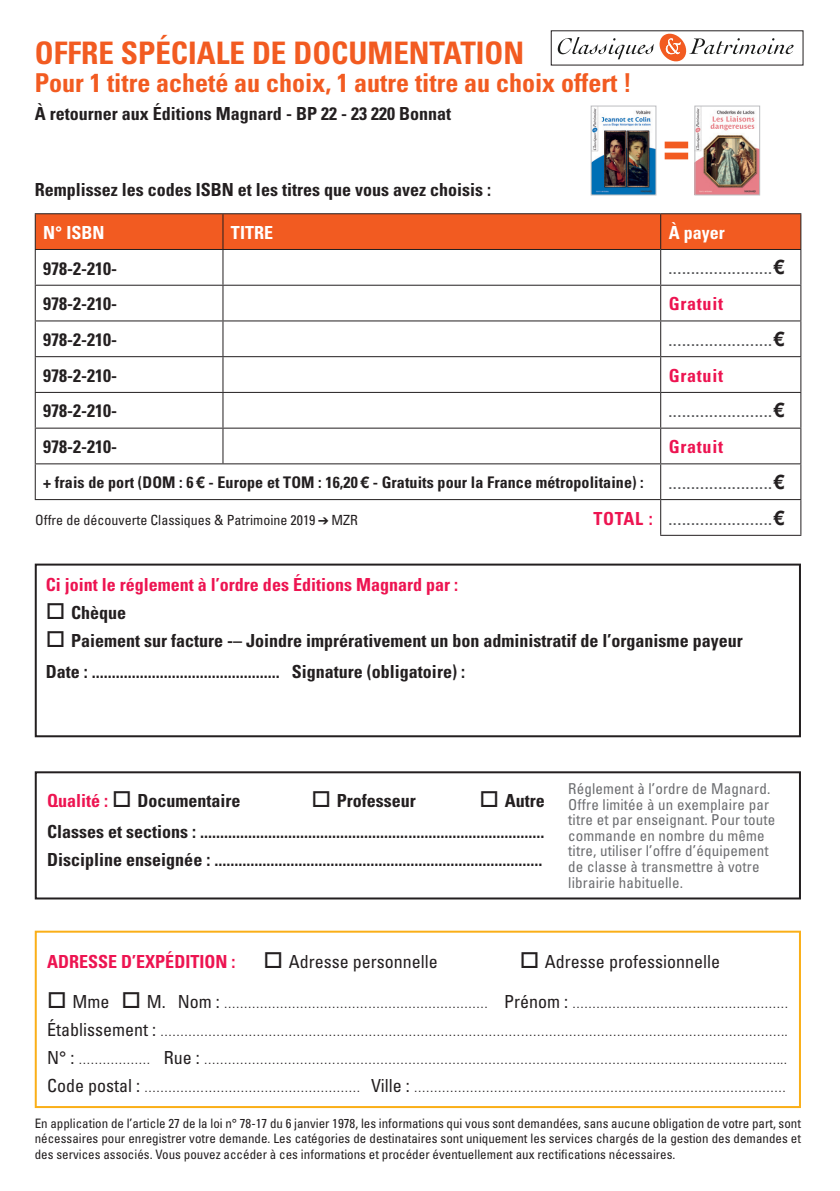
<style>
.page{position:relative;width:840px;height:1191px;background:#fff}
.page>*{position:absolute;margin:0;border:0;box-sizing:border-box;transform-origin:0 0}
.t1{font:700 condensed 31px "Univers";color:#f25b21}
.t2{font:700 condensed 26px "Univers";color:#f25b21}
.t3{font:700 condensed 18px/30.8px "Univers";color:#231f20}
.t4{font:700 condensed 18px "Univers";color:#ed1451}
.t5{font:condensed 18px "Univers";color:#231f20}
.t6{font:700 condensed 18px "Univers";letter-spacing:.04em;color:#ed1451}
.t7{font:700 condensed 18px "Univers";color:#fff}
.t8{font:700 condensed 16px "Univers";letter-spacing:.005em;color:#231f20}
.t9{font:condensed 15px/15.6px "Univers";letter-spacing:.01em;color:#6c6d70}
.t10{font:condensed 14px "Univers";color:#231f20}
.t11{font:condensed 13px/15.6px "Univers";color:#231f20;text-align:justify}
.t12{font:condensed 12px "Univers";color:#231f20}
.t13{font:700 12px "Helvetica Neue LT Std";color:#57585a}
.s1{font-size:20px;color:#231f20}
.s2{font-family:"Helvetica Neue LT Std";font-stretch:normal}
.s3{font-family:"Univers";font-stretch:condensed;font-size:18px;color:#ed1451}
.s4{color:#ed1451}
.s5{font-size:18px}
</style>
<div class="page">
<svg style="left:557px;top:33px;width:236px;height:29px"></svg>
<img style="left:696px;top:108px;width:61px;height:85px">
<div style="left:694px;top:106px;width:65px;height:89px;border:1px solid #bcbdc0"></div>
<img style="left:592px;top:108px;width:61px;height:85px">
<div style="left:590px;top:106px;width:65px;height:89px;border:1px solid #bcbdc0"></div>
<svg style="left:664px;top:142px;width:23px;height:17px"></svg>
<div style="left:36px;top:214px;width:763px;height:35px;background:#f25b21"></div>
<svg style="left:36px;top:250px;width:763px;height:70px"></svg>
<svg style="left:36px;top:321px;width:763px;height:71px"></svg>
<svg style="left:35px;top:393px;width:764px;height:142px"></svg>
<hr style="left:35px;top:213px;width:188px;height:1px;background:#231f20">
<hr style="left:35px;top:214px;width:1px;height:35px;background:#231f20">
<hr style="left:223px;top:213px;width:437px;height:1px;background:#231f20">
<hr style="left:222px;top:214px;width:1px;height:35px;background:#231f20">
<hr style="left:660px;top:213px;width:140px;height:1px;background:#231f20">
<hr style="left:659px;top:214px;width:1px;height:35px;background:#231f20">
<hr style="left:799px;top:214px;width:1px;height:35px;background:#231f20">
<hr style="left:35px;top:249px;width:188px;height:1px;background:#231f20">
<hr style="left:35px;top:250px;width:1px;height:35px;background:#231f20">
<hr style="left:223px;top:249px;width:437px;height:1px;background:#231f20">
<hr style="left:222px;top:250px;width:1px;height:35px;background:#231f20">
<hr style="left:660px;top:249px;width:140px;height:1px;background:#231f20">
<hr style="left:659px;top:250px;width:1px;height:35px;background:#231f20">
<hr style="left:799px;top:250px;width:1px;height:35px;background:#231f20">
<hr style="left:35px;top:285px;width:188px;height:1px;background:#231f20">
<hr style="left:35px;top:286px;width:1px;height:34px;background:#231f20">
<hr style="left:223px;top:285px;width:437px;height:1px;background:#231f20">
<hr style="left:222px;top:286px;width:1px;height:34px;background:#231f20">
<hr style="left:660px;top:285px;width:140px;height:1px;background:#231f20">
<hr style="left:659px;top:286px;width:1px;height:34px;background:#231f20">
<hr style="left:799px;top:286px;width:1px;height:34px;background:#231f20">
<hr style="left:35px;top:320px;width:188px;height:1px;background:#231f20">
<hr style="left:35px;top:321px;width:1px;height:35px;background:#231f20">
<hr style="left:223px;top:320px;width:437px;height:1px;background:#231f20">
<hr style="left:222px;top:321px;width:1px;height:35px;background:#231f20">
<hr style="left:660px;top:320px;width:140px;height:1px;background:#231f20">
<hr style="left:659px;top:321px;width:1px;height:35px;background:#231f20">
<hr style="left:799px;top:321px;width:1px;height:35px;background:#231f20">
<hr style="left:35px;top:356px;width:188px;height:1px;background:#231f20">
<hr style="left:35px;top:357px;width:1px;height:35px;background:#231f20">
<hr style="left:223px;top:356px;width:437px;height:1px;background:#231f20">
<hr style="left:222px;top:357px;width:1px;height:35px;background:#231f20">
<hr style="left:660px;top:356px;width:140px;height:1px;background:#231f20">
<hr style="left:659px;top:357px;width:1px;height:35px;background:#231f20">
<hr style="left:799px;top:357px;width:1px;height:35px;background:#231f20">
<hr style="left:35px;top:392px;width:188px;height:1px;background:#231f20">
<hr style="left:35px;top:393px;width:1px;height:34px;background:#231f20">
<hr style="left:223px;top:392px;width:437px;height:1px;background:#231f20">
<hr style="left:222px;top:393px;width:1px;height:34px;background:#231f20">
<hr style="left:660px;top:392px;width:140px;height:1px;background:#231f20">
<hr style="left:659px;top:393px;width:1px;height:34px;background:#231f20">
<hr style="left:799px;top:393px;width:1px;height:34px;background:#231f20">
<hr style="left:35px;top:427px;width:188px;height:1px;background:#231f20">
<hr style="left:35px;top:428px;width:1px;height:35px;background:#231f20">
<hr style="left:223px;top:427px;width:437px;height:1px;background:#231f20">
<hr style="left:222px;top:428px;width:1px;height:35px;background:#231f20">
<hr style="left:660px;top:427px;width:140px;height:1px;background:#231f20">
<hr style="left:659px;top:428px;width:1px;height:35px;background:#231f20">
<hr style="left:799px;top:428px;width:1px;height:35px;background:#231f20">
<hr style="left:35px;top:463px;width:188px;height:1px;background:#231f20">
<hr style="left:35px;top:464px;width:1px;height:35px;background:#231f20">
<hr style="left:223px;top:463px;width:437px;height:1px;background:#231f20">
<hr style="left:660px;top:463px;width:140px;height:1px;background:#231f20">
<hr style="left:659px;top:464px;width:1px;height:35px;background:#231f20">
<hr style="left:799px;top:464px;width:1px;height:35px;background:#231f20">
<hr style="left:35px;top:499px;width:188px;height:1px;background:#231f20">
<hr style="left:223px;top:499px;width:437px;height:1px;background:#231f20">
<hr style="left:660px;top:499px;width:140px;height:1px;background:#231f20">
<hr style="left:659px;top:500px;width:1px;height:35px;background:#231f20">
<hr style="left:799px;top:500px;width:1px;height:35px;background:#231f20">
<hr style="left:659px;top:535px;width:141px;height:1px;background:#231f20">
<div style="left:35px;top:563px;width:765px;height:174px;border:2px solid #231f20"></div>
<div style="left:35px;top:771px;width:765px;height:128px;border:2px solid #231f20"></div>
<div style="left:35px;top:930px;width:765px;height:178px;border:2px solid #faaf18"></div>
<h1 class="t1" style="left:35px;top:34px;width:490px">OFFRE SPÉCIALE DE DOCUMENTATION</h1>
<h2 class="t2" style="left:35px;top:66px;width:598px">Pour 1 titre acheté au choix, 1 autre titre au choix offert !</h2>
<p class="t3" style="left:35px;top:98px;width:417px">À retourner aux Éditions Magnard - BP 22 - 23 220 Bonnat</p>
<p class="t3" style="left:35px;top:174px;width:457px">Remplissez les codes ISBN et les titres que vous avez choisis :</p>
<p class="t7" style="left:43px;top:221px;width:63px">N° ISBN</p>
<p class="t7" style="left:231px;top:221px;width:44px">TITRE</p>
<p class="t7" style="left:668px;top:221px;width:57px">À payer</p>
<p class="t3" style="left:43px;top:253px;width:75px">978-2-210-</p>
<p class="t13" style="left:668px;top:263px;width:117px">.......................<span class="s1">€</span></p>
<p class="t3" style="left:43px;top:288px;width:75px">978-2-210-</p>
<p class="t6" style="left:668px;top:293px;width:56px">Gratuit</p>
<p class="t3" style="left:43px;top:324px;width:75px">978-2-210-</p>
<p class="t13" style="left:668px;top:334px;width:117px">.......................<span class="s1">€</span></p>
<p class="t3" style="left:43px;top:360px;width:75px">978-2-210-</p>
<p class="t6" style="left:668px;top:364px;width:56px">Gratuit</p>
<p class="t3" style="left:43px;top:395px;width:75px">978-2-210-</p>
<p class="t13" style="left:668px;top:406px;width:117px">.......................<span class="s1">€</span></p>
<p class="t3" style="left:43px;top:431px;width:75px">978-2-210-</p>
<p class="t6" style="left:668px;top:436px;width:56px">Gratuit</p>
<p class="t8" style="left:43px;top:472px;width:601px">+ frais de port (DOM : 6<span class="s2">€</span> - Europe et TOM : 16,20<span class="s2">€</span> - Gratuits pour la France métropolitaine) :</p>
<p class="t13" style="left:668px;top:477px;width:117px">.......................<span class="s1">€</span></p>
<p class="t10" style="left:35px;top:511px;width:324px">Offre de découverte Classiques &amp; Patrimoine 2019 ➔ MZR</p>
<p class="t13" style="left:593px;top:513px;width:192px"><span class="s3">TOTAL :</span> .......................<span class="s1">€</span></p>
<p class="t4" style="left:46px;top:573px;width:413px">Ci joint le réglement à l’ordre des Éditions Magnard par :</p>
<p class="t3" style="left:46px;top:597px;width:82px">□ Chèque</p>
<p class="t3" style="left:46px;top:625px;width:698px">□ Paiement sur facture -– Joindre imprérativement un bon administratif de l’organisme payeur<br>Date : ............................................... Signature (obligatoire) :</p>
<p class="t3" style="left:47px;top:785px;width:499px;text-align:right">□ Autre<br>Classes et sections : ......................................................................................</p>
<p class="t3" style="left:47px;top:844px;width:496px">Discipline enseignée : ..................................................................................</p>
<p class="t3" style="left:47px;top:785px;width:195px"><span class="s4">Qualité :</span> □ Documentaire</p>
<p class="t3" style="left:311px;top:785px;width:106px">□ Professeur</p>
<p class="t9" style="left:568px;top:780px;width:208px">Réglement à l’ordre de Magnard.<br>Offre limitée à un exemplaire par titre et par enseignant. Pour toute commande en nombre du même titre, utiliser l’offre d’équipement de classe à transmettre à votre librairie habituelle.</p>
<p class="t4" style="left:47px;top:951px;width:190px">ADRESSE D’EXPÉDITION :</p>
<p class="t5" style="left:263px;top:950px;width:176px">□ Adresse personnelle</p>
<p class="t5" style="left:519px;top:950px;width:202px">□ Adresse professionnelle</p>
<p class="t12" style="left:47px;top:995px;width:742px">□ <span class="s5">Mme</span> □ <span class="s5">M. Nom :</span> ………………………………………………………… <span class="s5">Prénom :</span> ………………………………………………</p>
<p class="t12" style="left:47px;top:1023px;width:741px"><span class="s5">Établissement :</span> ………………………………………………………………………………………………………………………………………….</p>
<p class="t12" style="left:47px;top:1051px;width:740px"><span class="s5">N° :</span> ……………… <span class="s5">Rue :</span> ………………………………………………………………………………………………………………………………..</p>
<p class="t12" style="left:47px;top:1079px;width:740px"><span class="s5">Code postal :</span> ……………………………………………… <span class="s5">Ville :</span> …………………………………………………………………………………</p>
<p class="t11" style="left:35px;top:1115px;width:767px">En application de l’article 27 de la loi n° 78-17 du 6 janvier 1978, les informations qui vous sont demandées, sans aucune obligation de votre part, sont nécessaires pour enregistrer votre demande. Les catégories de destinataires sont uniquement les services chargés de la gestion des demandes et des services associés. Vous pouvez accéder à ces informations et procéder éventuellement aux rectifications nécessaires.</p>
</div>
